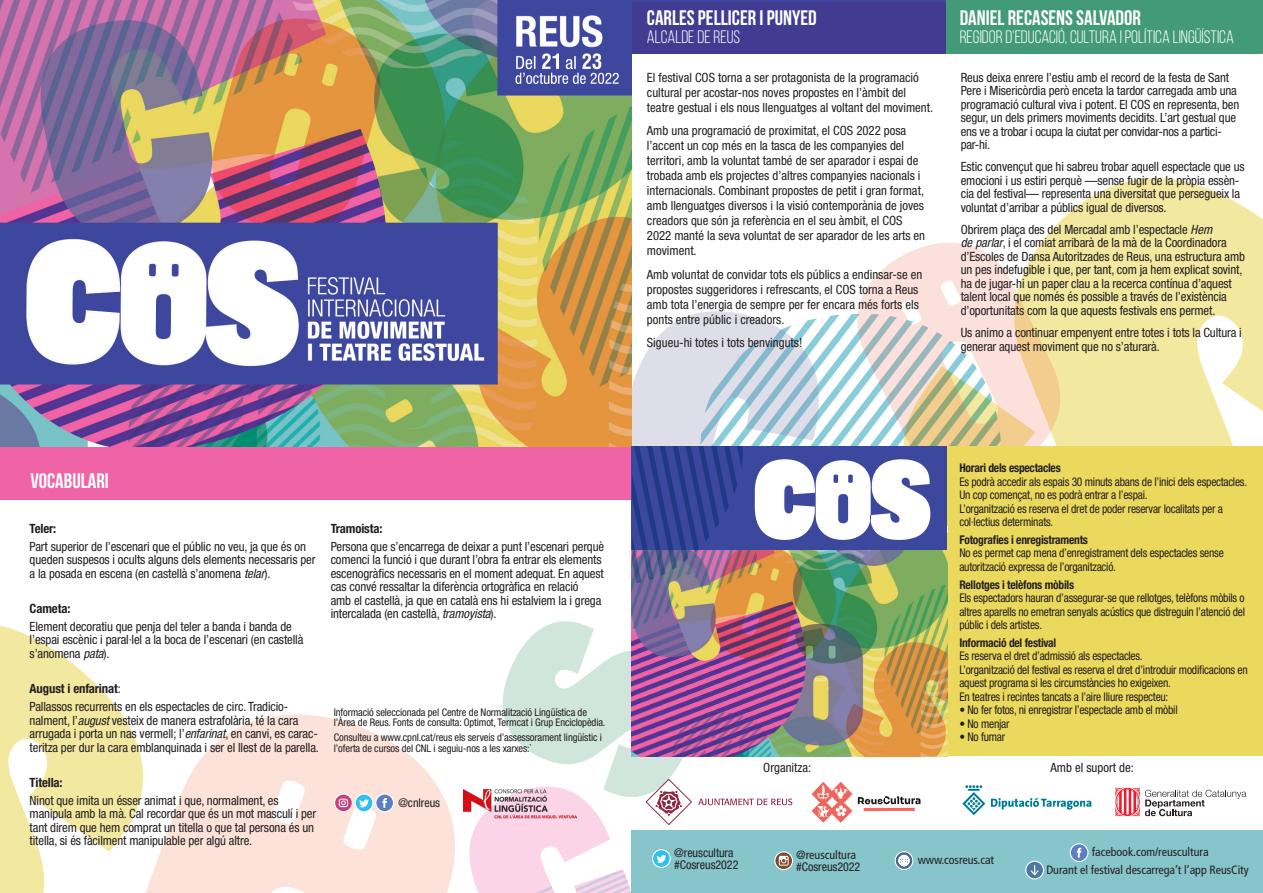
<style>
.page{position:relative;width:1263px;height:893px;background:#fff}
.page>*{position:absolute;margin:0;border:0;box-sizing:border-box;transform-origin:0 0}
.t1{font:700 21px "Bebas Neue";color:#fff}
.t2{font:18px "Bebas Neue";color:#fff}
.t3{font:condensed 12.75px/13.5px "Helvetica Neue LT Std";letter-spacing:-.01em;color:#231f20}
.t4{font:700 condensed 12.75px "Helvetica Neue LT Std";letter-spacing:-.01em;color:#231f20}
.t5{font:condensed 12px/13.5px "Helvetica Neue LT Std";letter-spacing:-.02em;color:#231f20;scale:.96 1}
.t6{font:700 condensed 12px "Helvetica Neue LT Std";letter-spacing:-.02em;color:#231f20;scale:.96 1}
.t7{font:condensed 12px "Frutiger";letter-spacing:-.005em;color:#231f20}
.t8{font:condensed 12px "Helvetica Neue LT Std";letter-spacing:-.02em;color:#231f20}
.t9{font:condensed 10.5px/10.5px "Helvetica Neue LT Std";letter-spacing:-.01em;color:#231f20}
.s1{font-style:italic}
.s2{font-weight:700}
</style>
<div class="page">
<div style="left:946px;top:2px;width:316px;height:52px;background:#429a79"></div>
<div style="left:631px;top:2px;width:315px;height:52px;background:#413c91"></div>
<hr style="left:1262px;top:2px;width:1px;height:52px;background:#f063a6">
<svg style="left:1042px;top:178px;width:221px;height:268px;background:#f4ebae"></svg>
<hr style="left:630px;top:0;width:316px;height:2px;background:#3e479e">
<hr style="left:946px;top:0;width:316px;height:2px;background:#429a79">
<hr style="left:1261px;top:0;width:2px;height:53px;background:#429a79">
<svg style="left:146px;top:714px;width:309px;height:179px;fill:#fce2d8"></svg>
<img style="left:463px;top:790px;width:5px;height:22px">
<svg style="left:0;top:625px;width:143px;height:268px"></svg>
<svg style="left:375px;top:793px;width:19px;height:19px"></svg>
<div style="left:376px;top:795px;width:17px;height:16px;background:#5b80c1;border-radius:50%"></div>
<svg style="left:382px;top:798px;width:5px;height:10px"></svg>
<svg style="left:355px;top:793px;width:18px;height:19px"></svg>
<div style="left:356px;top:795px;width:16px;height:16px;background:#32bfef;border-radius:50%"></div>
<svg style="left:359px;top:799px;width:10px;height:8px"></svg>
<svg style="left:334px;top:793px;width:19px;height:19px"></svg>
<svg style="left:335px;top:795px;width:17px;height:16px"></svg>
<div style="left:339px;top:799px;width:9px;height:8px;border:1px solid #fff;border-radius:2px"></div>
<svg style="left:341px;top:800px;width:5px;height:5px"></svg>
<div style="left:0;top:446px;width:633px;height:53px;background:#f063a6"></div>
<img style="left:0;top:0;width:631px;height:446px">
<div style="left:947px;top:446px;width:316px;height:310px;background:#ebd95e"></div>
<img style="left:631px;top:585px;width:316px;height:171px">
<div style="left:631px;top:831px;width:632px;height:62px;background:#86c5ca"></div>
<svg style="left:1070px;top:843px;width:18px;height:19px"></svg>
<div style="left:1071px;top:844px;width:16px;height:17px;background:#5b80c1;border-radius:50%"></div>
<svg style="left:1077px;top:848px;width:4px;height:9px"></svg>
<svg style="left:1025px;top:861px;width:19px;height:18px"></svg>
<svg style="left:1026px;top:862px;width:17px;height:16px"></svg>
<svg style="left:1029px;top:864px;width:11px;height:12px"></svg>
<svg style="left:895px;top:851px;width:18px;height:19px"></svg>
<svg style="left:896px;top:852px;width:16px;height:17px"></svg>
<svg style="left:898px;top:855px;width:12px;height:11px"></svg>
<hr style="left:1262px;top:446px;width:1px;height:447px;background:#fff">
<svg style="left:468px;top:620px;width:324px;height:273px"></svg>
<svg style="left:631px;top:242px;width:429px;height:343px"></svg>
<img style="left:962px;top:785px;width:130px;height:31px">
<img style="left:811px;top:781px;width:110px;height:42px">
<svg style="left:1115px;top:787px;width:131px;height:29px"></svg>
<h1 class="t1" style="left:647px;top:6px;width:171px">CARLES PELLICER I PUNYED</h1>
<h2 class="t2" style="left:647px;top:27px;width:95px">ALCALDE DE REUS</h2>
<p class="t3" style="left:647px;top:70px;width:288px;line-height:15px">El festival COS torna a ser protagonista de la programació cultural per acostar-nos noves propostes en l’àmbit del teatre gestual i els nous llenguatges al voltant del moviment.</p>
<p class="t3" style="left:647px;top:123px;width:280px;line-height:15px">Amb una programació de proximitat, el COS 2022 posa l’accent un cop més en la tasca de les companyies del territori, amb la voluntat també de ser aparador i espai de trobada amb els projectes d’altres companyies nacionals i internacionals. Combinant propostes de petit i gran format, amb llenguatges diversos i la visió contemporània de joves creadors que són ja referència en el seu àmbit, el COS 2022 manté la seva voluntat de ser aparador de les arts en moviment.</p>
<p class="t3" style="left:647px;top:267px;width:277px;line-height:15px">Amb voluntat de convidar tots els públics a endinsar-se en propostes suggeridores i refrescants, el COS torna a Reus amb tota l’energia de sempre per fer encara més forts els ponts entre públic i creadors.</p>
<p class="t3" style="left:647px;top:336px;width:157px">Sigueu-hi totes i tots benvinguts!</p>
<h1 class="t1" style="left:960px;top:6px;width:183px">DANIEL RECASENS SALVADOR</h1>
<h2 class="t2" style="left:960px;top:27px;width:276px">REGIDOR D’EDUCACIÓ, CULTURA I POLÍTICA LINGÜÍSTICA</h2>
<p class="t3" style="left:961px;top:71px;width:280px">Reus deixa enrere l’estiu amb el record de la festa de Sant Pere i Misericòrdia però enceta la tardor carregada amb una programació cultural viva i potent. El COS en representa, ben segur, un dels primers moviments decidits. L’art gestual que ens ve a trobar i ocupa la ciutat per convidar-nos a partici&shy;par-hi.</p>
<p class="t3" style="left:961px;top:160px;width:285px">Estic convençut que hi sabreu trobar aquell espectacle que us emocioni i us estiri perquè —sense fugir de la pròpia essèn&shy;cia del festival— representa una diversitat que persegueix la voluntat d’arribar a públics igual de diversos.</p>
<p class="t3" style="left:961px;top:223px;width:286px">Obrirem plaça des del Mercadal amb l’espectacle <span class="s1">Hem<br>de parlar</span>, i el comiat arribarà de la mà de la Coordinadora d’Escoles de Dansa Autoritzades de Reus, una estructura amb un pes indefugible i que, per tant, com ja hem explicat sovint, ha de jugar-hi un paper clau a la recerca contínua d’aquest talent local que només és possible a través de l’existència d’oportunitats com la que aquests festivals ens permet.</p>
<p class="t3" style="left:961px;top:326px;width:283px">Us animo a continuar empenyent entre totes i tots la Cultura i generar aquest moviment que no s’aturarà.</p>
<h1 class="t1" style="left:30px;top:469px;width:80px">VOCABULARI</h1>
<p class="t4" style="left:30px;top:521px;width:28px">Teler:</p>
<p class="t3" style="left:30px;top:539px;width:287px">Part superior de l’escenari que el públic no veu, ja que és on queden suspesos i ocults alguns dels elements necessaris per a la posada en escena (en castellà s’anomena <span class="s1">telar</span>).</p>
<p class="t4" style="left:30px;top:601px;width:42px">Cameta:</p>
<p class="t3" style="left:30px;top:619px;width:275px">Element decoratiu que penja del teler a banda i banda de l’espai escènic i paral·lel a la boca de l’escenari (en castellà s’anomena <span class="s1">pata</span>).</p>
<p class="t3" style="left:30px;top:680px;width:260px;line-height:17.7px"><span class="s2">August i enfarinat</span>:<br>Pallassos recurrents en els espectacles de circ. Tradicio-</p>
<p class="t3" style="left:30px;top:713px;width:291px">nalment, l’<span class="s1">august</span> vesteix de manera estrafolària, té la cara arrugada i porta un nas vermell; l’<span class="s1">enfarinat</span>, en canvi, es carac&shy;teritza per dur la cara emblanquinada i ser el llest de la parella.</p>
<p class="t4" style="left:30px;top:775px;width:35px">Titella:</p>
<p class="t3" style="left:30px;top:793px;width:288px">Ninot que imita un ésser animat i que, normalment, es manipula amb la mà. Cal recordar que és un mot masculí i per tant direm que hem comprat un titella o que tal persona és un titella, si és fàcilment manipulable per algú altre.</p>
<p class="t4" style="left:331px;top:521px;width:53px">Tramoista:</p>
<p class="t3" style="left:331px;top:539px;width:275px">Persona que s’encarrega de deixar a punt l’escenari perquè comenci la funció i que durant l’obra fa entrar els elements escenogràfics necessaris en el moment adequat. En aquest cas convé ressaltar la diferència ortogràfica en relació<br>amb el castellà, ja que en català ens hi estalviem la i grega intercalada (en castellà, <span class="s1">tramoyista</span>).</p>
<p class="t9" style="left:334px;top:707px;width:273px">Informació seleccionada pel Centre de Normalització Lingüística de l’Àrea de Reus. Fonts de consulta: Optimot, Termcat i Grup Enciclopèdia.</p>
<p class="t9" style="left:334px;top:732px;width:270px">Consulteu a www.cpnl.cat/reus els serveis d’assessorament lingüístic i l’oferta de cursos del CNL i seguiu-nos a les xarxes:`</p>
<p class="t8" style="left:398px;top:796px;width:43px">@cnlreus</p>
<p class="t6" style="left:959px;top:461px;width:107px">Horari dels espectacles</p>
<p class="t5" style="left:959px;top:474px;width:301px">Es podrà accedir als espais 30 minuts abans de l’inici dels espectacles.<br>Un cop començat, no es podrà entrar a l’espai.<br>L’organització es reserva el dret de poder reservar localitats per a col·lectius determinats.</p>
<p class="t6" style="left:959px;top:532px;width:136px">Fotografies i enregistraments</p>
<p class="t5" style="left:959px;top:546px;width:277px">No es permet cap mena d’enregistrament dels espectacles sense autorització expressa de l’organització.</p>
<p class="t6" style="left:959px;top:577px;width:121px">Rellotges i telèfons mòbils</p>
<p class="t5" style="left:959px;top:591px;width:299px;text-align:justify">Els espectadors hauran d’assegurar-se que rellotges, telèfons mòbils o altres aparells no emetran senyals acústics que distreguin l’atenció del públic i dels artistes.</p>
<p class="t6" style="left:959px;top:635px;width:103px">Informació del festival</p>
<p class="t5" style="left:959px;top:649px;width:302px">Es reserva el dret d’admissió als espectacles.<br>L’organització del festival es reserva el dret d’introduir modificacions en aquest programa si les circumstàncies ho exigeixen.<br>En teatres i recintes tancats a l’aire lliure respecteu:</p>
<p class="t5" style="left:959px;top:703px;width:229px">• No fer fotos, ni enregistrar l’espectacle amb el mòbil</p>
<p class="t5" style="left:959px;top:717px;width:54px">• No menjar</p>
<p class="t5" style="left:959px;top:730px;width:49px">• No fumar</p>
<p class="t3" style="left:763px;top:761px;width:49px">Organitza:</p>
<p class="t3" style="left:1050px;top:761px;width:85px">Amb el suport de:</p>
<p class="t8" style="left:674px;top:846px;width:61px">@reuscultura</p>
<p class="t7" style="left:1092px;top:845px;width:118px">facebook.com/reuscultura</p>
<p class="t8" style="left:674px;top:858px;width:66px">#Cosreus2022</p>
<p class="t7" style="left:796px;top:848px;width:61px">@reuscultura</p>
<p class="t8" style="left:796px;top:860px;width:66px">#Cosreus2022</p>
<p class="t7" style="left:1046px;top:863px;width:204px">Durant el festival descarrega’t l’app ReusCity</p>
<p class="t7" style="left:918px;top:853px;width:78px">www.cosreus.cat</p>
</div>
